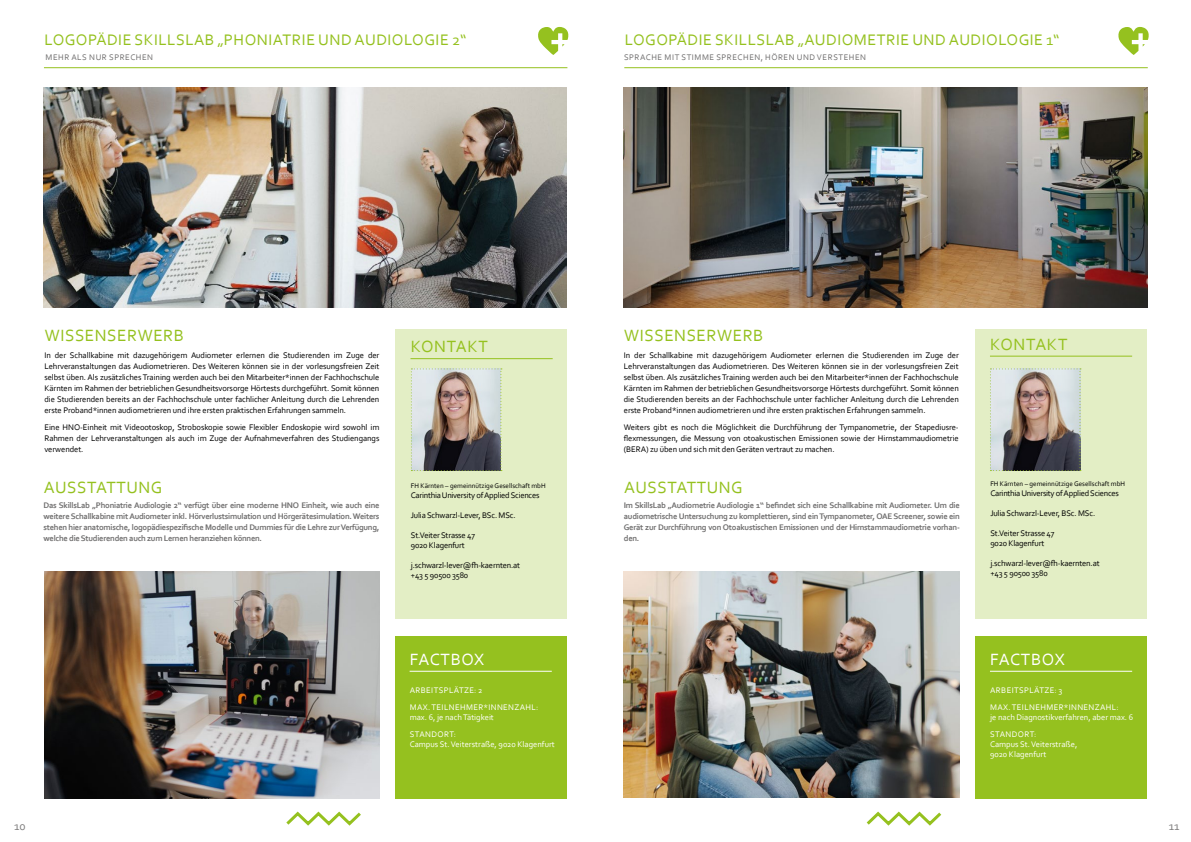
<style>
.page{position:relative;width:1191px;height:842px;background:#fff}
.page>*{position:absolute;margin:0;border:0;box-sizing:border-box;transform-origin:0 0}
.t1{font:17.1px "Corbel";letter-spacing:.03em;color:#95c11f}
.t2{font:17.1px "Corbel";letter-spacing:.035em;color:#fff}
.t3{font:16px "Corbel";letter-spacing:.03em;color:#95c11f}
.t4{font:12px "Corbel";color:#7c7b7b}
.t5{font:8.5px/11px "Corbel";letter-spacing:-.02em;color:#000;text-align:justify}
.t6{font:700 8.5px/11px "Corbel";letter-spacing:-.03em;color:#706f6f;text-align:justify}
.t7{font:8.5px/17.1px "Corbel";color:#fff}
.t8{font:8.5px/17.1px "Corbel";letter-spacing:.04em;color:#fff}
.t9{font:8.5px "Corbel";letter-spacing:.06em;color:#706f6f}
.t10{font:7px "Corbel";color:#000}
</style>
<div class="page">
<svg style="left:286px;top:811px;width:75px;height:15px"></svg>
<svg style="left:866px;top:811px;width:76px;height:15px"></svg>
<img style="left:44px;top:571px;width:335px;height:228px">
<img style="left:624px;top:571px;width:335px;height:226px">
<hr style="left:44px;top:67px;width:523px;height:1px;background:#95c11f">
<hr style="left:624px;top:67px;width:523px;height:1px;background:#95c11f">
<div style="left:395px;top:636px;width:172px;height:163px;background:#95c11f"></div>
<hr style="left:409px;top:671px;width:143px;height:1px;background:#fff">
<div style="left:975px;top:636px;width:172px;height:163px;background:#95c11f"></div>
<hr style="left:990px;top:671px;width:142px;height:1px;background:#fff">
<svg style="left:538px;top:27px;width:31px;height:28px"></svg>
<svg style="left:1118px;top:27px;width:31px;height:28px"></svg>
<img style="left:43px;top:87px;width:523px;height:220px">
<img style="left:624px;top:87px;width:523px;height:220px">
<div style="left:395px;top:329px;width:172px;height:290px;background:#e3eec5"></div>
<hr style="left:410px;top:358px;width:142px;height:1px;background:#95c11f">
<img style="left:411px;top:368px;width:91px;height:103px">
<div style="left:975px;top:329px;width:172px;height:290px;background:#e3eec5"></div>
<hr style="left:990px;top:356px;width:142px;height:1px;background:#95c11f">
<img style="left:990px;top:368px;width:91px;height:103px">
<h2 class="t3" style="left:44px;top:29px;width:423px">LOGOPÄDIE SKILLSLAB „PHONIATRIE UND AUDIOLOGIE 2“</h2>
<h2 class="t3" style="left:625px;top:29px;width:436px">LOGOPÄDIE SKILLSLAB „AUDIOMETRIE UND AUDIOLOGIE 1“</h2>
<p class="t9" style="left:46px;top:51px;width:109px">MEHR ALS NUR SPRECHEN</p>
<p class="t9" style="left:624px;top:51px;width:244px">SPRACHE MIT STIMME SPRECHEN, HÖREN UND VERSTEHEN</p>
<h1 class="t1" style="left:45px;top:325px;width:141px">WISSENSERWERB</h1>
<p class="t5" style="left:44px;top:350px;width:336px">In der Schallkabine mit dazugehörigem Audiometer erlernen die Studierenden im Zuge der Lehrveranstaltungen das Audiometrieren. Des Weiteren können sie in der vorlesungsfreien Zeit selbst üben. Als zusätzliches Training werden auch bei den Mitarbeiter*innen der Fachhochschule Kärnten im Rahmen der betrieblichen Gesundheitsvorsorge Hörtests durchgeführt. Somit können die Studierenden bereits an der Fachhochschule unter fachlicher Anleitung durch die Lehrenden erste Proband*innen audiometrieren und ihre ersten praktischen Erfahrungen sammeln.</p>
<p class="t5" style="left:44px;top:421px;width:336px">Eine HNO-Einheit mit Videootoskop, Stroboskopie sowie Flexibler Endoskopie wird sowohl im Rahmen der Lehrveranstaltungen als auch im Zuge der Aufnahmeverfahren des Studiengangs verwendet.</p>
<h1 class="t1" style="left:411px;top:336px;width:79px">KONTAKT</h1>
<h1 class="t1" style="left:624px;top:325px;width:141px">WISSENSERWERB</h1>
<p class="t5" style="left:624px;top:350px;width:336px">In der Schallkabine mit dazugehörigem Audiometer erlernen die Studierenden im Zuge der Lehrveranstaltungen das Audiometrieren. Des Weiteren können sie in der vorlesungsfreien Zeit selbst üben. Als zusätzliches Training werden auch bei den Mitarbeiter*innen der Fachhochschule Kärnten im Rahmen der betrieblichen Gesundheitsvorsorge Hörtests durchgeführt. Somit können die Studierenden bereits an der Fachhochschule unter fachlicher Anleitung durch die Lehrenden erste Proband*innen audiometrieren und ihre ersten praktischen Erfahrungen sammeln.</p>
<p class="t5" style="left:624px;top:421px;width:336px">Weiters gibt es noch die Möglichkeit die Durchführung der Tympanometrie, der Stapediusre&shy;flexmessungen, die Messung von otoakustischen Emissionen sowie der Hirnstammaudiometrie (BERA) zu üben und sich mit denGeräten vertraut zu machen.</p>
<h1 class="t1" style="left:990px;top:333px;width:79px">KONTAKT</h1>
<h1 class="t1" style="left:44px;top:476px;width:120px">AUSSTATTUNG</h1>
<p class="t6" style="left:43px;top:500px;width:337px">Das SkillsLab „Phoniatrie Audiologie 2“ verfügt über eine moderne HNO Einheit, wie auch eine weitere Schallkabine mit Audiometer inkl. Hörverlustsimulation und Hörgerätesimulation. Weiters stehen hier anatomische, logopädiespezifische Modelle und Dummies für die Lehre zur Verfügung, welche die Studierenden auch zum Lernen heranziehen können.</p>
<p class="t10" style="left:411px;top:482px;width:136px">FH Kärnten – gemeinnützige Gesellschaft mbH</p>
<p class="t5" style="left:411px;top:490px;width:130px">Carinthia University of Applied Sciences</p>
<p class="t5" style="left:411px;top:510px;width:106px">Julia Schwarzl-Lever, BSc. MSc.</p>
<p class="t5" style="left:411px;top:530px;width:66px;line-height:10px">St.Veiter Strasse 47<br>9020 Klagenfurt</p>
<p class="t5" style="left:411px;top:560px;width:111px;line-height:10px">j.schwarzl-lever@fh-kaernten.at +43 5 90500 3580</p>
<h1 class="t1" style="left:624px;top:476px;width:120px">AUSSTATTUNG</h1>
<p class="t6" style="left:624px;top:500px;width:337px">Im SkillsLab „Audiometrie Audiologie 1“ befindet sich eine Schallkabine mit Audiometer. Um die audiometrische Untersuchung zu komplettieren, sind ein Tympanometer, OAE Screener, sowie ein Gerät zur Durchführung von Otoakustischen Emissionen und der Hirnstammaudiometrie vorhan&shy;den.</p>
<p class="t10" style="left:990px;top:479px;width:136px">FH Kärnten – gemeinnützige Gesellschaft mbH</p>
<p class="t5" style="left:990px;top:487px;width:130px">Carinthia University of Applied Sciences</p>
<p class="t5" style="left:990px;top:507px;width:106px">Julia Schwarzl-Lever, BSc. MSc.</p>
<p class="t5" style="left:990px;top:528px;width:66px;line-height:10px">St.Veiter Strasse 47<br>9020 Klagenfurt</p>
<p class="t5" style="left:990px;top:558px;width:111px;line-height:10px">j.schwarzl-lever@fh-kaernten.at +43 5 90500 3580</p>
<h1 class="t2" style="left:410px;top:648px;width:76px">FACTBOX</h1>
<h1 class="t2" style="left:990px;top:648px;width:76px">FACTBOX</h1>
<p class="t8" style="left:410px;top:681px;width:130px">ARBEITSPLÄTZE: 2<br>MAX. TEILNEHMER*INNENZAHL:</p>
<p class="t7" style="left:410px;top:708px;width:86px">max. 6, je nach Tätigkeit<br>STANDORT:</p>
<p class="t7" style="left:410px;top:735px;width:147px">Campus St.Veiterstraße, 9020 Klagenfurt</p>
<p class="t8" style="left:990px;top:681px;width:130px">ARBEITSPLÄTZE: 3<br>MAX. TEILNEHMER*INNENZAHL:</p>
<p class="t7" style="left:990px;top:708px;width:145px">je nach Diagnostikverfahren, aber max. 6<br>STANDORT:</p>
<p class="t7" style="left:990px;top:739px;width:89px;line-height:10.2px">Campus St.Veiterstraße,<br>9020 Klagenfurt</p>
<h3 class="t4" style="left:14px;top:819px;width:13px">10</h3>
<h3 class="t4" style="left:1168px;top:819px;width:12px">11</h3>
</div>
